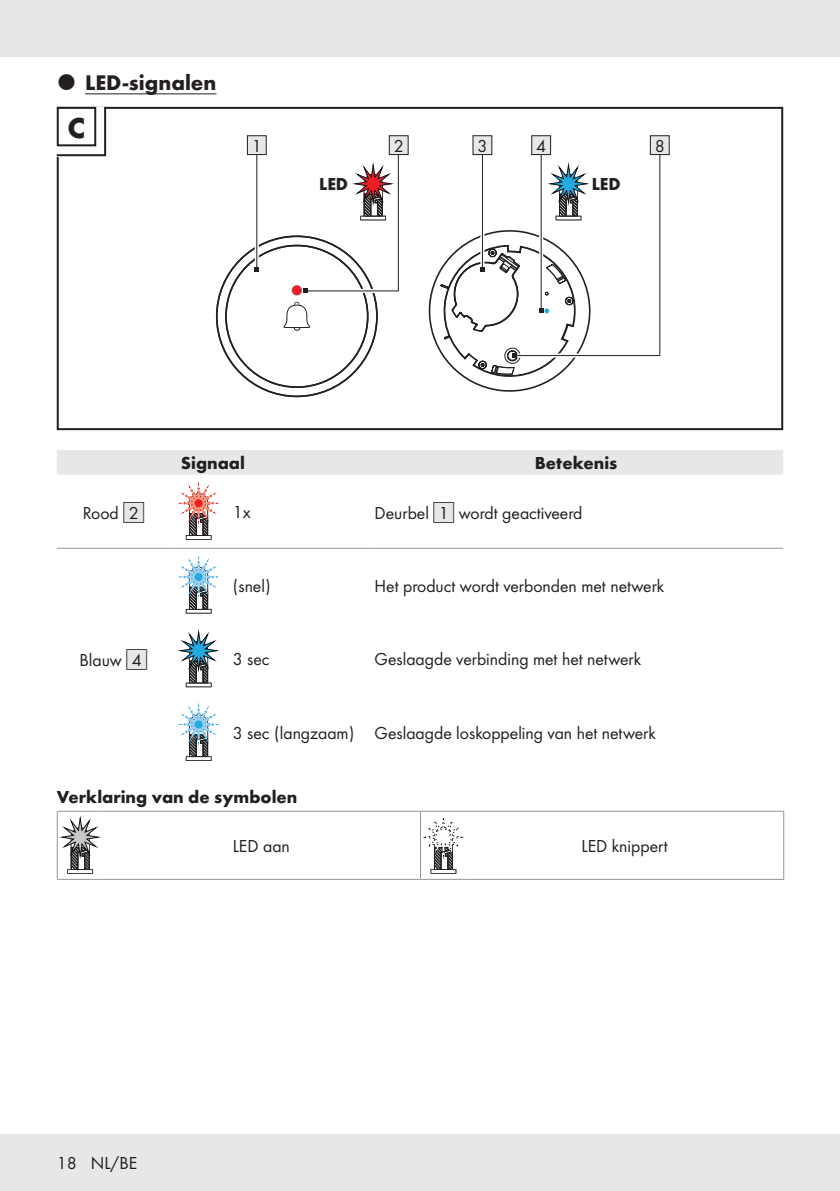
<style>
.page{position:relative;width:840px;height:1191px;background:#fff}
.page>*{position:absolute;margin:0;border:0;box-sizing:border-box;transform-origin:0 0}
.Body{font:700 30px "Futura";color:#231f20}
.t1{font:700 22px "Futura";color:#231f20}
.Body-2{font:18px "Futura Boo";color:#231f20}
.Headline-03{font:700 18px "Futura";color:#231f20}
.Headline__Table{font:700 18px "Futura";color:#231f20}
.Body-3{font:700 18px "Futura";letter-spacing:-.005em;color:#231f20}
.Body__Table{font:18px "Futura Boo";color:#231f20}
.s1{font-family:"IMP Lidl Num Box";font-size:15.8px;color:#e6e7e9}
.s2{font-family:"IMP Lidl Num Box";font-size:15.8px}
</style>
<div class="page">
<hr style="left:839px;top:1134px;width:1px;height:57px;background:#e6e7e9">
<div style="left:0;top:1134px;width:839px;height:57px;background:#e6e7e9"></div>
<hr style="left:839px;top:0;width:1px;height:57px;background:#e6e7e9">
<div style="left:0;top:0;width:839px;height:57px;background:#e6e7e9"></div>
<hr style="left:85px;top:93px;width:131px;height:1px;background:#231f20">
<svg style="left:547px;top:165px;width:42px;height:55px"></svg>
<svg style="left:352px;top:165px;width:42px;height:55px"></svg>
<div style="left:57px;top:107px;width:725px;height:323px;border:2px solid #231f20"></div>
<svg style="left:283px;top:302px;width:27px;height:29px"></svg>
<div style="left:291px;top:285px;width:11px;height:10px;border:1px solid #939598;border-radius:50%"></div>
<div style="left:292px;top:285px;width:9px;height:10px;background:#ee1d23;border-radius:50%"></div>
<svg style="left:56px;top:106px;width:51px;height:51px"></svg>
<div style="left:58px;top:108px;width:37px;height:37px;background:#fff"></div>
<div style="left:57px;top:107px;width:39px;height:39px;border:2px solid #231f20"></div>
<svg style="left:255px;top:155px;width:4px;height:113px"></svg>
<hr style="left:256px;top:150px;width:1px;height:120px;background:#231f20">
<svg style="left:255px;top:268px;width:4px;height:4px"></svg>
<div style="left:247px;top:136px;width:19px;height:19px;background:#e6e7e9"></div>
<div style="left:247px;top:135px;width:19px;height:20px;border:1px solid #231f20"></div>
<svg style="left:307px;top:289px;width:76px;height:4px"></svg>
<hr style="left:305px;top:290px;width:93px;height:1px;background:#231f20">
<svg style="left:303px;top:289px;width:4px;height:4px"></svg>
<hr style="left:397px;top:147px;width:1px;height:144px;background:#231f20">
<div style="left:389px;top:136px;width:19px;height:19px;background:#e6e7e9"></div>
<div style="left:388px;top:135px;width:20px;height:20px;border:1px solid #231f20"></div>
<svg style="left:480px;top:155px;width:4px;height:74px"></svg>
<hr style="left:481px;top:150px;width:1px;height:120px;background:#231f20">
<div style="left:472px;top:136px;width:19px;height:19px;background:#e6e7e9"></div>
<div style="left:472px;top:135px;width:20px;height:20px;border:1px solid #231f20"></div>
<svg style="left:539px;top:155px;width:4px;height:74px"></svg>
<hr style="left:540px;top:149px;width:1px;height:161px;background:#231f20">
<div style="left:531px;top:136px;width:19px;height:19px;background:#e6e7e9"></div>
<div style="left:531px;top:135px;width:19px;height:20px;border:1px solid #231f20"></div>
<hr style="left:514px;top:355px;width:145px;height:1px;background:#231f20">
<svg style="left:428px;top:229px;width:163px;height:163px"></svg>
<hr style="left:659px;top:149px;width:1px;height:207px;background:#231f20">
<div style="left:650px;top:136px;width:18px;height:19px;background:#e6e7e9"></div>
<div style="left:649px;top:135px;width:20px;height:20px;border:1px solid #231f20"></div>
<hr style="left:57px;top:548px;width:113px;height:1px;background:#939598">
<hr style="left:170px;top:548px;width:57px;height:1px;background:#939598">
<hr style="left:227px;top:548px;width:142px;height:1px;background:#939598">
<hr style="left:369px;top:548px;width:413px;height:1px;background:#939598">
<svg style="left:57px;top:450px;width:725px;height:90px"></svg>
<div style="left:194px;top:499px;width:8px;height:8px;background:#ee1d23;border-radius:50%"></div>
<svg style="left:178px;top:556px;width:41px;height:57px"></svg>
<div style="left:194px;top:573px;width:8px;height:8px;background:#24aae1;border-radius:50%"></div>
<svg style="left:178px;top:631px;width:41px;height:56px"></svg>
<svg style="left:178px;top:702px;width:41px;height:59px"></svg>
<div style="left:194px;top:720px;width:8px;height:8px;background:#24aae1;border-radius:50%"></div>
<hr style="left:420px;top:810px;width:45px;height:1px;background:#939598">
<hr style="left:465px;top:810px;width:318px;height:1px;background:#939598">
<hr style="left:782px;top:812px;width:1px;height:67px;background:#939598">
<hr style="left:420px;top:879px;width:45px;height:1px;background:#939598">
<hr style="left:465px;top:879px;width:318px;height:1px;background:#939598">
<hr style="left:57px;top:810px;width:46px;height:1px;background:#939598">
<hr style="left:57px;top:812px;width:1px;height:67px;background:#939598">
<hr style="left:103px;top:810px;width:317px;height:1px;background:#939598">
<hr style="left:420px;top:812px;width:1px;height:67px;background:#939598">
<hr style="left:57px;top:879px;width:46px;height:1px;background:#939598">
<hr style="left:103px;top:879px;width:317px;height:1px;background:#939598">
<svg style="left:59px;top:818px;width:42px;height:55px"></svg>
<svg style="left:422px;top:818px;width:42px;height:55px"></svg>
<p class="t1" style="left:85px;top:66px;width:133px">LED-signalen</p>
<p class="Body" style="left:68px;top:105px;width:19px">C</p>
<p class="Body__Table" style="left:252px;top:133px;width:11px">1</p>
<p class="Body__Table" style="left:393px;top:133px;width:11px">2</p>
<p class="Body__Table" style="left:477px;top:133px;width:11px">3</p>
<p class="Body__Table" style="left:536px;top:133px;width:11px">4</p>
<p class="Body__Table" style="left:654px;top:133px;width:11px">8</p>
<p class="Body-3" style="left:319px;top:171px;width:30px">LED</p>
<p class="Body-3" style="left:591px;top:171px;width:30px">LED</p>
<p class="Headline__Table" style="left:180px;top:449px;width:66px">Signaal</p>
<p class="Headline__Table" style="left:534px;top:449px;width:84px">Betekenis</p>
<p class="Body-2" style="left:83px;top:500px;width:63px">Rood <span class="s1">[</span><span class="s2">2]</span></p>
<p class="Body-2" style="left:232px;top:499px;width:19px">1x</p>
<p class="Body-2" style="left:374px;top:500px;width:209px">Deurbel <span class="s1">[</span><span class="s2">1]</span> wordt geactiveerd</p>
<p class="Body-2" style="left:80px;top:648px;width:69px">Blauw <span class="s1">[</span><span class="s2">4]</span></p>
<p class="Body-2" style="left:232px;top:573px;width:40px">(snel)</p>
<p class="Body-2" style="left:374px;top:573px;width:291px">Het product wordt verbonden met netwerk</p>
<p class="Body-2" style="left:232px;top:647px;width:38px">3 sec</p>
<p class="Body-2" style="left:374px;top:647px;width:268px">Geslaagde verbinding met het netwerk</p>
<p class="Body-2" style="left:232px;top:720px;width:123px">3 sec (langzaam)</p>
<p class="Body-2" style="left:374px;top:720px;width:282px">Geslaagde loskoppeling van het netwerk</p>
<p class="Headline-03" style="left:57px;top:783px;width:242px">Verklaring van de symbolen</p>
<p class="Body-2" style="left:233px;top:833px;width:59px">LED aan</p>
<p class="Body-2" style="left:581px;top:833px;width:87px">LED knippert</p>
<p class="Body-2" style="left:57px;top:1150px;width:82px">18 NL/BE</p>
</div>
